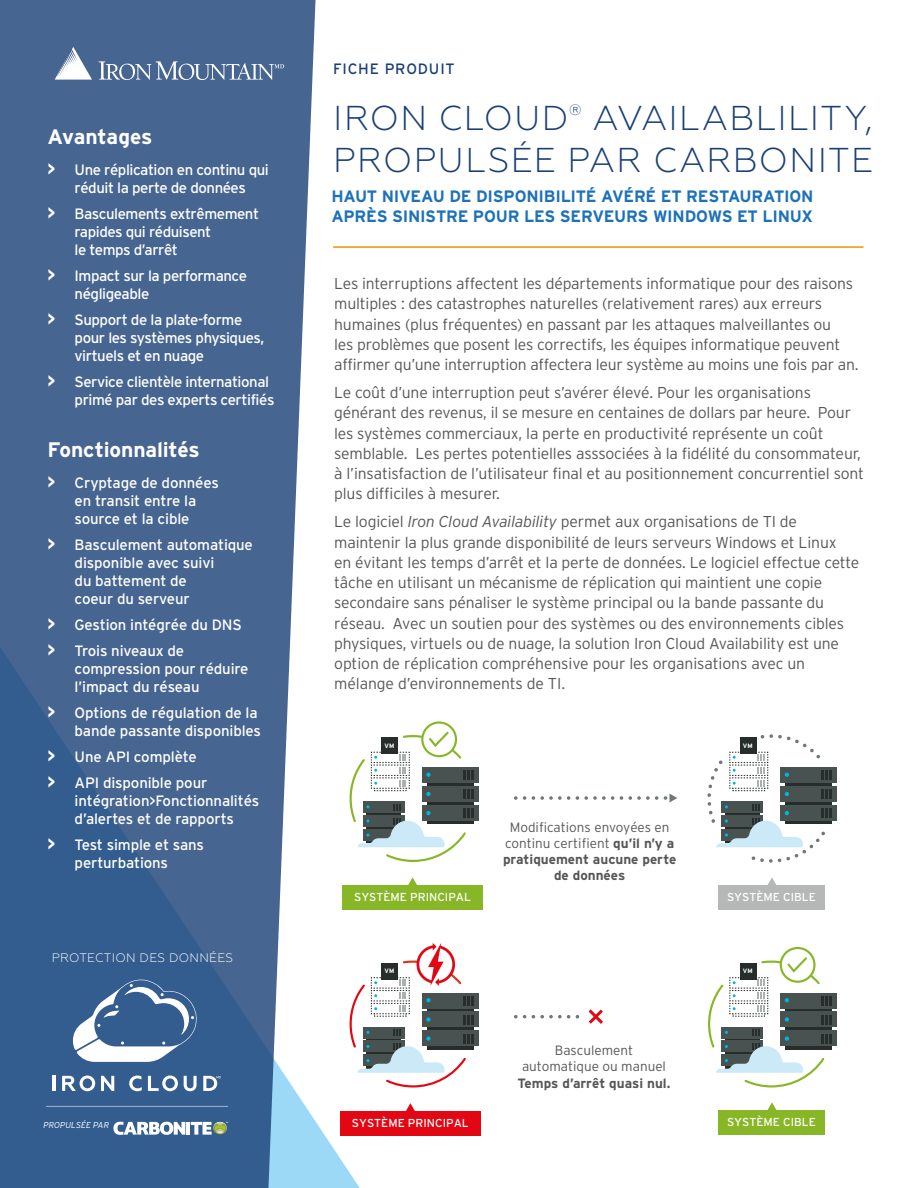
<style>
.page{position:relative;width:918px;height:1188px;background:#fff}
.page>*{position:absolute;margin:0;border:0;box-sizing:border-box;transform-origin:0 0}
.Title_Text{font:300 34.5px/42px "Geometria";letter-spacing:.04em;color:#193f76;text-align:right}
.Sidebar_Header_-Whit{font:700 21px "Interstate";letter-spacing:-.005em;color:#fff}
.Title_Text-2{font:700 16.5px/19.8px "Interstate";letter-spacing:-.015em;color:#1d71b8}
.Headline_Text{font:300 15.75px/20.2px "Interstate";letter-spacing:-.01em;color:#575756}
.Sidebar_Copy_-_Bulle{font:15px/18px "Interstate";letter-spacing:-.02em;color:#fff}
.CASE_STUDY{font:15px "Interstate";letter-spacing:.055em;color:#193f76}
.Title_Text-3{font:300 15px "Geometria";color:#193f76}
.Body_Copy{font:700 13.5px/16.2px "Interstate";color:#575756;text-align:center}
.Body_Copy-2{font:300 13.5px/16.2px "Interstate";color:#575756;text-align:center}
.t1{font:300 12.3px "Geometria";letter-spacing:.025em;color:#fff}
.t2{font:11.55px "Interstate";color:#fff}
.t3{font:italic 300 8.55px "Interstate";color:#fff}
.t4{font:700 6.3px "Interstate";color:#fff}
.s1{font-weight:700;font-size:18px}
.s2{font-style:italic}
.s3{font-weight:300}
.s4{font-weight:700}
</style>
<div class="page">
<svg style="left:316px;top:1122px;width:44px;height:66px;fill:#9bd9f7"></svg>
<svg style="left:0;top:0;width:316px;height:1188px;background:#506f99"></svg>
<svg style="left:55px;top:47px;width:37px;height:33px"></svg>
<svg style="left:99px;top:61px;width:185px;height:19px;background:#7188aa"></svg>
<hr style="left:333px;top:246px;width:531px;height:2px;background:#f39200">
<hr style="left:186px;top:1122px;width:4px;height:13px;background:#fff">
<svg style="left:113px;top:1122px;width:72px;height:13px"></svg>
<svg style="left:191px;top:1122px;width:37px;height:13px"></svg>
<hr style="left:52px;top:1076px;width:3px;height:15px;background:#fff">
<svg style="left:62px;top:1076px;width:33px;height:15px"></svg>
<svg style="left:101px;top:1076px;width:13px;height:15px"></svg>
<svg style="left:129px;top:1076px;width:13px;height:15px"></svg>
<svg style="left:148px;top:1076px;width:30px;height:15px"></svg>
<svg style="left:184px;top:1076px;width:13px;height:15px"></svg>
<svg style="left:73px;top:977px;width:125px;height:85px"></svg>
<svg style="left:203px;top:1076px;width:18px;height:15px"></svg>
<svg style="left:46px;top:1106px;width:182px;height:1px"></svg>
<div style="left:719px;top:885px;width:106px;height:25px;background:#b6b8b7"></div>
<div style="left:342px;top:885px;width:141px;height:25px;background:#87b726"></div>
<svg style="left:408px;top:877px;width:9px;height:8px"></svg>
<div style="left:340px;top:1111px;width:141px;height:25px;background:#e30613"></div>
<svg style="left:406px;top:1103px;width:9px;height:8px"></svg>
<svg style="left:767px;top:877px;width:10px;height:8px"></svg>
<svg style="left:516px;top:794px;width:161px;height:9px"></svg>
<div style="left:780px;top:767px;width:57px;height:16px;background:#485351"></div>
<div style="left:780px;top:786px;width:57px;height:16px;background:#485351"></div>
<div style="left:780px;top:805px;width:57px;height:16px;background:#485351"></div>
<svg style="left:707px;top:734px;width:125px;height:129px"></svg>
<svg style="left:473px;top:767px;width:5px;height:16px"></svg>
<svg style="left:473px;top:786px;width:5px;height:16px"></svg>
<svg style="left:473px;top:805px;width:5px;height:16px"></svg>
<svg style="left:422px;top:723px;width:34px;height:33px"></svg>
<div style="left:421px;top:721px;width:36px;height:36px;border:2px solid #87b726;border-radius:50%"></div>
<svg style="left:349px;top:730px;width:124px;height:132px"></svg>
<div style="left:719px;top:1110px;width:106px;height:25px;background:#87b726"></div>
<svg style="left:767px;top:1102px;width:10px;height:8px"></svg>
<svg style="left:516px;top:1009px;width:87px;height:15px"></svg>
<svg style="left:473px;top:993px;width:5px;height:15px"></svg>
<svg style="left:473px;top:1012px;width:5px;height:15px"></svg>
<svg style="left:473px;top:1031px;width:5px;height:15px"></svg>
<svg style="left:349px;top:943px;width:124px;height:145px"></svg>
<div style="left:780px;top:993px;width:57px;height:15px;background:#485351"></div>
<div style="left:780px;top:1012px;width:57px;height:15px;background:#485351"></div>
<div style="left:780px;top:1031px;width:57px;height:15px;background:#485351"></div>
<svg style="left:781px;top:948px;width:33px;height:34px"></svg>
<div style="left:780px;top:947px;width:36px;height:36px;border:2px solid #87b726;border-radius:50%"></div>
<svg style="left:708px;top:955px;width:124px;height:133px"></svg>
<p class="Sidebar_Header_-Whit" style="left:48px;top:125px;width:106px">Avantages</p>
<p class="Sidebar_Copy_-_Bulle" style="left:48px;top:161px;width:223px;text-align:center"><span class="s1">&gt;</span> Une réplication en continu qui réduit la perte de données</p>
<p class="Sidebar_Copy_-_Bulle" style="left:75px;top:205px;width:186px;text-indent:-27px"><span class="s1">&gt;</span> Basculements extrêmement rapides qui réduisent<br>le temps d’arrêt</p>
<p class="Sidebar_Copy_-_Bulle" style="left:75px;top:267px;width:174px;text-indent:-27px"><span class="s1">&gt;</span> Impact sur la performance négligeable</p>
<p class="Sidebar_Copy_-_Bulle" style="left:75px;top:311px;width:191px;text-indent:-27px"><span class="s1">&gt;</span> Support de la plate-forme pour les systèmes physiques, virtuels et en nuage</p>
<p class="Sidebar_Copy_-_Bulle" style="left:75px;top:373px;width:201px;text-indent:-27px"><span class="s1">&gt;</span> Service clientèle international primé par des experts certifiés</p>
<p class="Sidebar_Header_-Whit" style="left:48px;top:438px;width:154px">Fonctionnalités</p>
<p class="Sidebar_Copy_-_Bulle" style="left:48px;top:474px;width:173px;text-align:center"><span class="s1">&gt;</span> Cryptage de données en transit entre la<br>source et la cible</p>
<p class="Sidebar_Copy_-_Bulle" style="left:75px;top:536px;width:180px;text-indent:-27px"><span class="s1">&gt;</span> Basculement automatique disponible avec suivi<br>du battement de<br>coeur du serveur</p>
<p class="Sidebar_Copy_-_Bulle" style="left:48px;top:616px;width:196px"><span class="s1">&gt;</span> Gestion intégrée du DNS</p>
<p class="Sidebar_Copy_-_Bulle" style="left:75px;top:642px;width:175px;text-indent:-27px"><span class="s1">&gt;</span> Trois niveaux de compression pour réduire l’impact du réseau</p>
<p class="Sidebar_Copy_-_Bulle" style="left:48px;top:704px;width:215px;text-align:right"><span class="s1">&gt;</span> Options de régulation de la bande passante disponibles</p>
<p class="Sidebar_Copy_-_Bulle" style="left:48px;top:748px;width:151px"><span class="s1">&gt;</span> Une API complète</p>
<p class="Sidebar_Copy_-_Bulle" style="left:75px;top:774px;width:186px;text-indent:-27px"><span class="s1">&gt;</span> API disponible pour intégration&gt;Fonctionnalités d’alertes et de rapports</p>
<p class="Sidebar_Copy_-_Bulle" style="left:48px;top:836px;width:158px;text-align:center"><span class="s1">&gt;</span> Test simple et sans perturbations</p>
<p class="t1" style="left:52px;top:951px;width:183px">PROTECTION DES DONNÉES</p>
<p class="t3" style="left:44px;top:1120px;width:67px">PROPULSÉE PAR</p>
<p class="CASE_STUDY" style="left:333px;top:60px;width:123px">FICHE PRODUIT</p>
<p class="Title_Text" style="left:333px;top:97px;width:237px">IRON CLOUD</p>
<p class="Title_Text-3" style="left:569px;top:102px;width:15px">®</p>
<p class="Title_Text" style="left:333px;top:97px;width:541px">AVAILABLILITY,<br>PROPULSÉE PAR CARBONITE</p>
<p class="Title_Text-2" style="left:332px;top:187px;width:484px">HAUT NIVEAU DE DISPONIBILITÉ AVÉRÉ ET RESTAURATION<br>APRÈS SINISTRE POUR LES SERVEURS WINDOWS ET LINUX</p>
<p class="Headline_Text" style="left:334px;top:273px;width:526px">Les interruptions affectent les départements informatique pour des raisons multiples : des catastrophes naturelles (relativement rares) aux erreurs humaines (plus fréquentes) en passant par les attaques malveillantes ou<br>les problèmes que posent les correctifs, les équipes informatique peuvent affirmer qu’une interruption affectera leur système au moins une fois par an.</p>
<p class="Headline_Text" style="left:334px;top:382px;width:531px">Le coût d’une interruption peut s’avérer élevé. Pour les organisations générant des revenus, il se mesure en centaines de dollars par heure. Pour les systèmes commerciaux, la perte en productivité représente un coût semblable. Les pertes potentielles asssociées à la fidélité du consommateur, à l’insatisfaction de l’utilisateur final et au positionnement concurrentiel sont plus difficiles à mesurer.</p>
<p class="Headline_Text" style="left:334px;top:512px;width:527px">Le logiciel <span class="s2">Iron Cloud Availability</span> permet aux organisations de TI de maintenir la plus grande disponibilité de leurs serveurs Windows et Linux<br>en évitant les temps d’arrêt et la perte de données. Le logiciel effectue cette tâche en utilisant un mécanisme de réplication qui maintient une copie secondaire sans pénaliser le système principal ou la bande passante du réseau. Avec un soutien pour des systèmes ou des environnements cibles physiques, virtuels ou de nuage, la solution Iron Cloud Availability est une option de réplication compréhensive pour les organisations avec un mélange d’environnements de TI.</p>
<p class="t4" style="left:385px;top:742px;width:11px">VM</p>
<p class="t4" style="left:743px;top:742px;width:11px">VM</p>
<p class="Body_Copy" style="left:503px;top:819px;width:175px"><span class="s3">Modifications envoyées en continu certifient</span> qu’il n’y a pratiquement aucune perte de données</p>
<p class="t2" style="left:354px;top:891px;width:118px">SYSTÈME PRINCIPAL</p>
<p class="t2" style="left:727px;top:891px;width:90px">SYSTÈME CIBLE</p>
<p class="t4" style="left:385px;top:967px;width:11px">VM</p>
<p class="t4" style="left:743px;top:967px;width:11px">VM</p>
<p class="t2" style="left:352px;top:1117px;width:118px">SYSTÈME PRINCIPAL</p>
<p class="Body_Copy-2" style="left:518px;top:1042px;width:154px">Basculement automatique ou manuel<br><span class="s4">Temps d’arrêt quasi nul.</span></p>
<p class="t2" style="left:727px;top:1116px;width:90px">SYSTÈME CIBLE</p>
</div>
